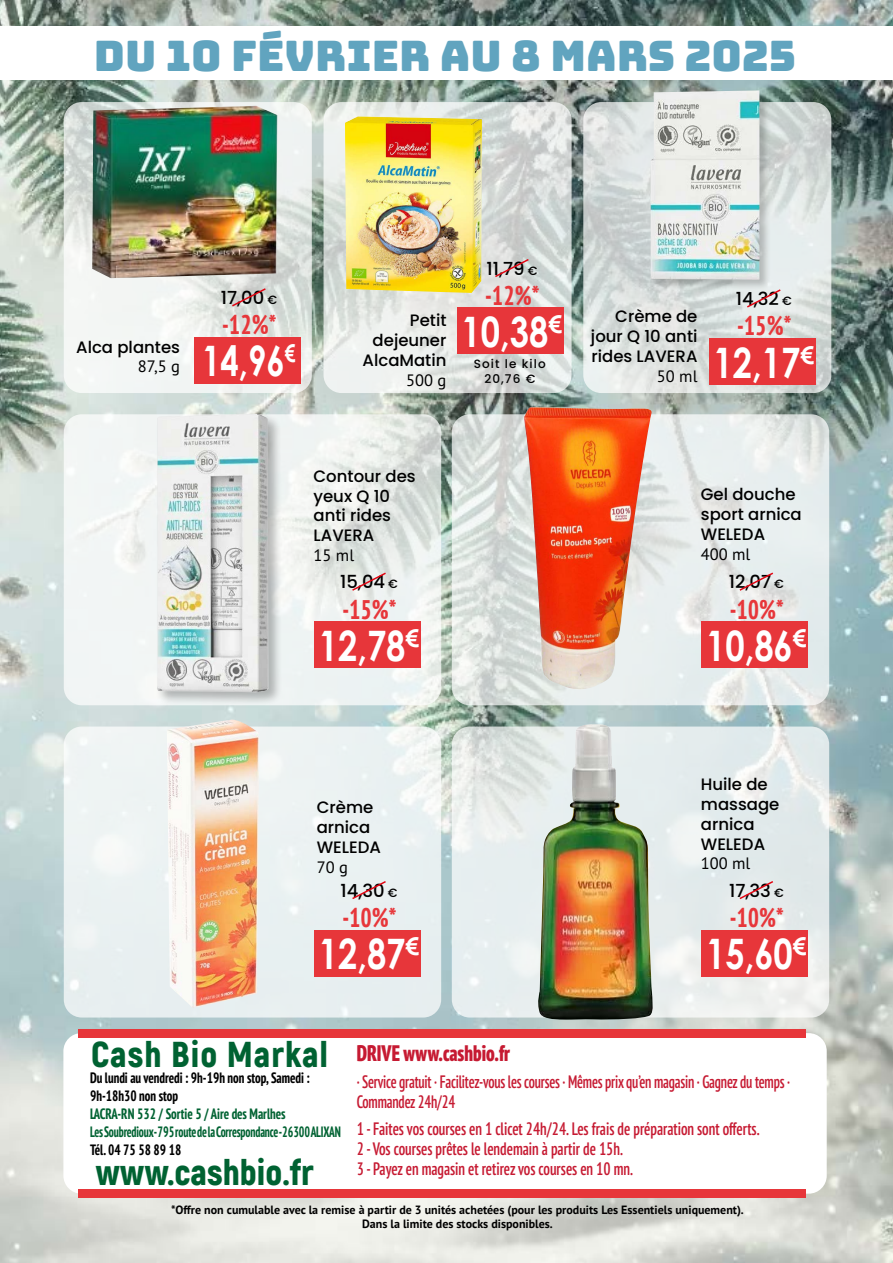
<style>
.page{position:relative;width:893px;height:1263px;background:#fff}
.page>*{position:absolute;margin:0;border:0;box-sizing:border-box;transform-origin:0 0}
.t1{font:700 42px "Century Gothic";color:#fff;scale:.82 1}
.t2{font:42px "Bungee";color:#61a4bf}
.t3{font:700 42px "Century Gothic";color:#fff;scale:.78 1}
.t4{font:900 36px "Akrobat";letter-spacing:.015em;color:#006232}
.t5{font:700 condensed 27px "PT Sans Pro";color:#e7363a}
.t6{font:800 condensed 22.5px "PT Sans Pro";color:#c61a32}
.t7{font:600 condensed 18px/20.2px "PT Sans Pro";color:#c61a32}
.t8{font:600 condensed 18px/20.2px "PT Sans Pro";color:#c61a32;scale:.95 1}
.t9{font:500 18px "Poppins";color:#000}
.t10{font:500 16.5px/19.8px "Poppins";color:#000}
.t11{font:16.5px "PT Sans Pro";color:#000}
.t12{font:700 condensed 15px/18px "PT Sans Pro";letter-spacing:-.01em;color:#006232}
.t13{font:700 condensed 15px/18px "PT Sans Pro";color:#000}
.t14{font:700 12px/14.4px "PT Sans Pro";color:#000;text-align:center}
.t15{font:500 12px/14.4px "Poppins";letter-spacing:.09em;color:#000;text-align:center}
.s1{font-size:12px}
</style>
<div class="page">
<img style="left:0;top:0;width:893px;height:1263px">
<div style="left:63px;top:1033px;width:764px;height:161px;background:#fff;border-radius:18px"></div>
<div style="left:79px;top:1029px;width:727px;height:8px;background:#e7363a"></div>
<div style="left:79px;top:1189px;width:727px;height:9px;background:#e7363a"></div>
<svg style="left:64px;top:102px;width:248px;height:291px;fill:#f0f4f2"></svg>
<svg style="left:583px;top:102px;width:248px;height:291px"></svg>
<svg style="left:324px;top:102px;width:248px;height:291px"></svg>
<svg style="left:64px;top:414px;width:377px;height:291px;fill:#f1f5f3"></svg>
<svg style="left:452px;top:414px;width:377px;height:291px;fill:#e6eded"></svg>
<div style="left:64px;top:726px;width:377px;height:291px;background:#eaf1f2;border-radius:18px"></div>
<svg style="left:452px;top:726px;width:377px;height:291px;fill:#e6eced"></svg>
<div style="left:0;top:26px;width:893px;height:54px;background:#fff"></div>
<img style="left:345px;top:116px;width:137px;height:177px">
<div style="left:155px;top:412px;width:128px;height:294px;background:#000;opacity:.27"></div>
<img style="left:156px;top:414px;width:112px;height:278px">
<div style="left:649px;top:89px;width:122px;height:202px;background:#000;opacity:.23"></div>
<img style="left:651px;top:90px;width:108px;height:190px">
<div style="left:457px;top:308px;width:107px;height:46px;background:#e7363a"></div>
<svg style="left:493px;top:258px;width:37px;height:20px"></svg>
<div style="left:709px;top:338px;width:106px;height:47px;background:#e7363a"></div>
<svg style="left:745px;top:288px;width:37px;height:21px"></svg>
<div style="left:314px;top:621px;width:107px;height:47px;background:#e7363a"></div>
<svg style="left:351px;top:571px;width:37px;height:21px"></svg>
<div style="left:314px;top:929px;width:107px;height:47px;background:#e7363a"></div>
<svg style="left:352px;top:881px;width:34px;height:18px"></svg>
<div style="left:702px;top:929px;width:106px;height:47px;background:#e7363a"></div>
<svg style="left:738px;top:880px;width:37px;height:20px"></svg>
<div style="left:702px;top:621px;width:106px;height:47px;background:#e7363a"></div>
<svg style="left:738px;top:571px;width:37px;height:21px"></svg>
<img style="left:524px;top:406px;width:129px;height:287px">
<img style="left:167px;top:719px;width:92px;height:289px">
<img style="left:536px;top:724px;width:118px;height:296px">
<div style="left:194px;top:337px;width:107px;height:47px;background:#e7363a"></div>
<svg style="left:230px;top:287px;width:37px;height:21px"></svg>
<img style="left:92px;top:106px;width:185px;height:172px">
<h1 class="t2" style="left:94px;top:32px;width:704px">DU 10 FÉVRIER AU 8 MARS 2025</h1>
<p class="t10" style="left:76px;top:337px;width:105px">Alca plantes</p>
<p class="t11" style="left:138px;top:356px;width:44px">87,5 g</p>
<p class="t9" style="left:221px;top:287px;width:58px">17,00 <span class="s1">€</span></p>
<h3 class="t5" style="left:222px;top:307px;width:56px">-12%*</h3>
<h1 class="t3" style="left:202px;top:329px;width:121px">14,96<sup>€</sup></h1>
<p class="t10" style="left:363px;top:311px;width:85px;text-align:right">Petit dejeuner<br>AlcaMatin</p>
<p class="t11" style="left:406px;top:369px;width:42px">500 g</p>
<p class="t9" style="left:486px;top:258px;width:52px">11,79 <span class="s1">€</span></p>
<h3 class="t5" style="left:485px;top:278px;width:56px">-12%*</h3>
<h1 class="t1" style="left:462px;top:300px;width:124px">10,38<sup>€</sup></h1>
<p class="t15" style="left:474px;top:357px;width:73px">Soit le kilo<br>20,76 €</p>
<p class="t10" style="left:591px;top:307px;width:108px;text-align:justify;text-indent:24px">Crème de jour Q 10 anti rides LAVERA</p>
<p class="t11" style="left:657px;top:365px;width:42px">50 ml</p>
<p class="t9" style="left:736px;top:288px;width:57px">14,32 <span class="s1">€</span></p>
<h3 class="t5" style="left:737px;top:308px;width:56px">-15%*</h3>
<h1 class="t1" style="left:713px;top:330px;width:124px">12,17<sup>€</sup></h1>
<p class="t10" style="left:314px;top:466px;width:104px">Contour des yeux Q 10 anti rides<br>LAVERA</p>
<p class="t11" style="left:314px;top:544px;width:42px">15 ml</p>
<p class="t9" style="left:340px;top:572px;width:59px">15,04 <span class="s1">€</span></p>
<h3 class="t5" style="left:342px;top:591px;width:56px">-15%*</h3>
<h1 class="t1" style="left:319px;top:614px;width:124px">12,78<sup>€</sup></h1>
<p class="t10" style="left:701px;top:485px;width:102px">Gel douche sport arnica<br>WELEDA</p>
<p class="t11" style="left:701px;top:543px;width:51px">400 ml</p>
<p class="t9" style="left:729px;top:572px;width:57px">12,07 <span class="s1">€</span></p>
<h3 class="t5" style="left:730px;top:591px;width:56px">-10%*</h3>
<h1 class="t1" style="left:706px;top:614px;width:124px">10,86<sup>€</sup></h1>
<p class="t10" style="left:317px;top:798px;width:66px">Crème arnica<br>WELEDA</p>
<p class="t11" style="left:317px;top:856px;width:33px">70 g</p>
<p class="t9" style="left:341px;top:880px;width:58px">14,30 <span class="s1">€</span></p>
<h3 class="t5" style="left:342px;top:900px;width:56px">-10%*</h3>
<h1 class="t1" style="left:319px;top:922px;width:124px">12,87<sup>€</sup></h1>
<p class="t10" style="left:701px;top:774px;width:80px">Huile de massage arnica<br>WELEDA</p>
<p class="t11" style="left:701px;top:853px;width:51px">100 ml</p>
<p class="t9" style="left:729px;top:880px;width:56px">17,33 <span class="s1">€</span></p>
<h3 class="t5" style="left:730px;top:900px;width:56px">-10%*</h3>
<h1 class="t1" style="left:706px;top:922px;width:124px">15,60<sup>€</sup></h1>
<h2 class="t4" style="left:91px;top:1031px;width:238px">Cash Bio Markal</h2>
<h3 class="t6" style="left:357px;top:1038px;width:155px">DRIVE www.cashbio.fr</h3>
<p class="t8" style="left:357px;top:1071px;width:458px">· Service gratuit · Facilitez-vous les courses · Mêmes prix qu’en magasin · Gagnez du temps ·<br>Commandez 24h/24</p>
<p class="t7" style="left:357px;top:1118px;width:404px">1 - Faites vos courses en 1 clicet 24h/24. Les frais de préparation sont offerts.<br>2 - Vos courses prêtes le lendemain à partir de 15h.<br>3 - Payez en magasin et retirez vos courses en 10 mn.</p>
<p class="t13" style="left:90px;top:1068px;width:221px">Du lundi au vendredi : 9h-19h non stop, Samedi :<br>9h-18h30 non stop</p>
<p class="t12" style="left:90px;top:1104px;width:252px">LACRA-RN 532 / Sortie 5 / Aire des Marlhes<br>Les Soubredioux - 795 route de la Correspondance - 26300 ALIXAN</p>
<p class="t13" style="left:90px;top:1140px;width:93px">Tél. 04 75 58 89 18</p>
<h2 class="t4" style="left:96px;top:1149px;width:220px">www.cashbio.fr</h2>
<p class="t14" style="left:171px;top:1202px;width:574px">*Offre non cumulable avec la remise à partir de 3 unités achetées (pour les produits Les Essentiels uniquement).<br>Dans la limite des stocks disponibles.</p>
</div>
